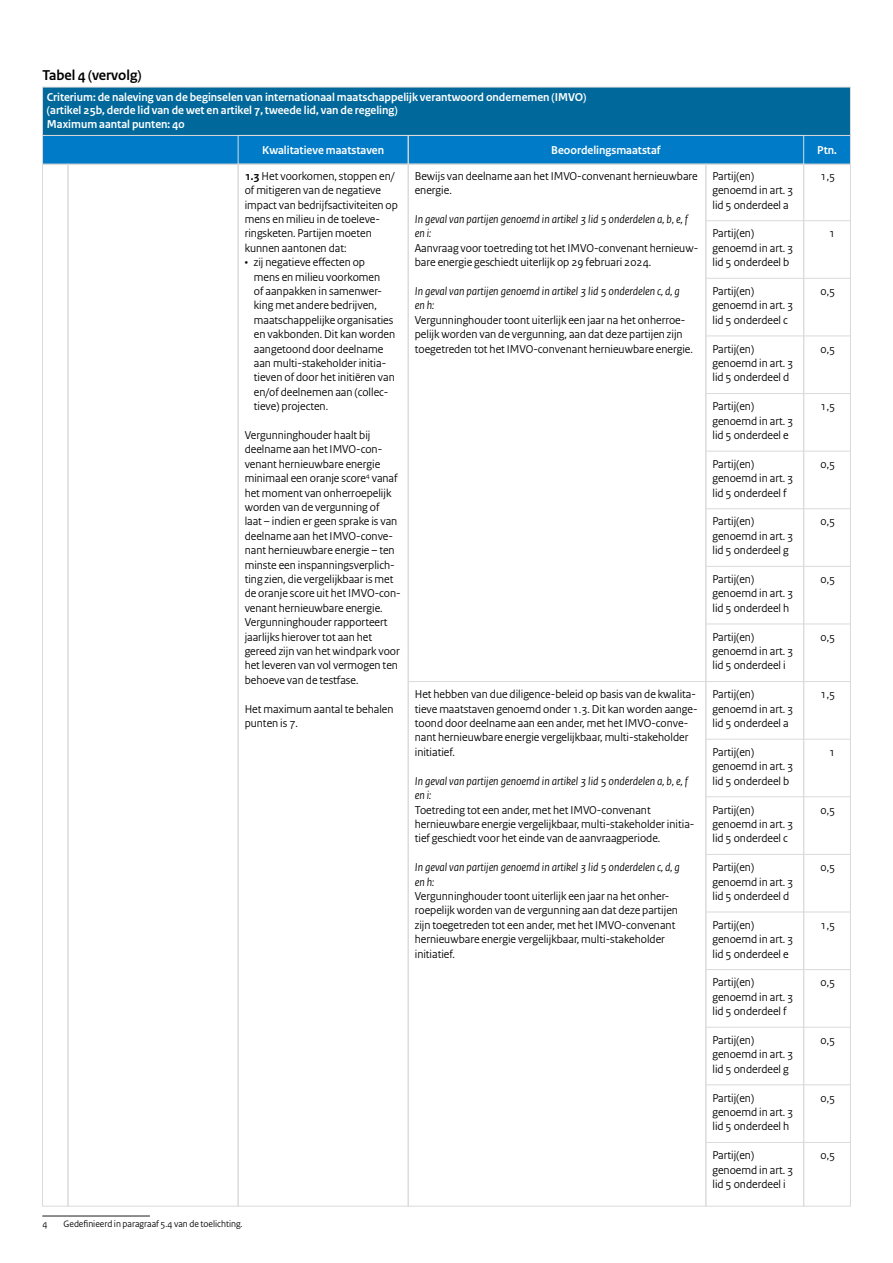
<style>
.page{position:relative;width:893px;height:1263px;background:#fff}
.page>*{position:absolute;margin:0;border:0;box-sizing:border-box;transform-origin:0 0}
.t1{font:700 15px "Rijksoverheid Sans";color:#000}
.BROODTEKST_ZONDER_LIJN{font:12px/14.4px "Rijksoverheid Sans";color:#000}
.Voetnoot{font:12px/14.4px "Rijksoverheid Sans";color:#000}
.BROODTEKST_ZONDER_LIJN-2{font:italic 12px/14.4px "Rijksoverheid Sans";color:#000}
.t2{font:700 12px "Rijksoverheid Sans";color:#fff}
.Voetnoot-2{font:9.75px "Rijksoverheid Sans";color:#000}
.s1{font-weight:700}
</style>
<div class="page">
<hr style="left:42px;top:1216px;width:108px;height:1px;background:#1d1d1b">
<div style="left:42px;top:135px;width:809px;height:29px;background:#007bc7"></div>
<div style="left:43px;top:87px;width:807px;height:48px;background:#01689b"></div>
<hr style="left:804px;top:220px;width:46px;height:1px;background:#dadada">
<hr style="left:804px;top:278px;width:46px;height:1px;background:#dadada">
<hr style="left:804px;top:336px;width:46px;height:1px;background:#dadada">
<hr style="left:804px;top:393px;width:46px;height:1px;background:#dadada">
<hr style="left:804px;top:451px;width:46px;height:1px;background:#dadada">
<hr style="left:804px;top:508px;width:46px;height:1px;background:#dadada">
<hr style="left:804px;top:566px;width:46px;height:1px;background:#dadada">
<hr style="left:804px;top:624px;width:46px;height:1px;background:#dadada">
<hr style="left:804px;top:681px;width:46px;height:1px;background:#dadada">
<hr style="left:804px;top:739px;width:46px;height:1px;background:#dadada">
<hr style="left:804px;top:796px;width:46px;height:1px;background:#dadada">
<hr style="left:804px;top:854px;width:46px;height:1px;background:#dadada">
<hr style="left:804px;top:912px;width:46px;height:1px;background:#dadada">
<hr style="left:804px;top:969px;width:46px;height:1px;background:#dadada">
<hr style="left:804px;top:1027px;width:46px;height:1px;background:#dadada">
<hr style="left:804px;top:1084px;width:46px;height:1px;background:#dadada">
<hr style="left:804px;top:1142px;width:46px;height:1px;background:#dadada">
<div style="left:803px;top:164px;width:48px;height:1042px;border:1px solid #dadada"></div>
<hr style="left:706px;top:220px;width:97px;height:1px;background:#dadada">
<hr style="left:706px;top:278px;width:97px;height:1px;background:#dadada">
<hr style="left:706px;top:336px;width:97px;height:1px;background:#dadada">
<hr style="left:706px;top:393px;width:97px;height:1px;background:#dadada">
<hr style="left:706px;top:451px;width:97px;height:1px;background:#dadada">
<hr style="left:706px;top:508px;width:97px;height:1px;background:#dadada">
<hr style="left:706px;top:566px;width:97px;height:1px;background:#dadada">
<hr style="left:706px;top:624px;width:97px;height:1px;background:#dadada">
<hr style="left:706px;top:681px;width:97px;height:1px;background:#dadada">
<hr style="left:706px;top:739px;width:97px;height:1px;background:#dadada">
<hr style="left:706px;top:796px;width:97px;height:1px;background:#dadada">
<hr style="left:706px;top:854px;width:97px;height:1px;background:#dadada">
<hr style="left:706px;top:912px;width:97px;height:1px;background:#dadada">
<hr style="left:706px;top:969px;width:97px;height:1px;background:#dadada">
<hr style="left:706px;top:1027px;width:97px;height:1px;background:#dadada">
<hr style="left:706px;top:1084px;width:97px;height:1px;background:#dadada">
<hr style="left:706px;top:1142px;width:97px;height:1px;background:#dadada">
<div style="left:706px;top:164px;width:98px;height:1042px;border:1px solid #dadada"></div>
<hr style="left:408px;top:681px;width:298px;height:1px;background:#dadada">
<div style="left:238px;top:164px;width:170px;height:1042px;border:1px solid #dadada"></div>
<div style="left:68px;top:164px;width:170px;height:1042px;border:1px solid #dadada"></div>
<div style="left:42px;top:164px;width:26px;height:1042px;border:1px solid #dadada"></div>
<div style="left:238px;top:135px;width:170px;height:29px;border:1px solid #dadada"></div>
<div style="left:408px;top:135px;width:396px;height:29px;border:1px solid #dadada"></div>
<p class="t1" style="left:42px;top:66px;width:101px">Tabel 4 (vervolg)</p>
<p class="t2" style="left:47px;top:90px;width:541px">Criterium: de naleving van de beginselen van internationaal maatschappelijk verantwoord ondernemen (IMVO)</p>
<p class="t2" style="left:47px;top:103px;width:352px">(artikel 25b, derde lid van de wet en artikel 7, tweede lid, van de regeling)</p>
<p class="t2" style="left:47px;top:117px;width:139px">Maximum aantal punten: 40</p>
<p class="t2" style="left:262px;top:144px;width:124px">Kwalitatieve maatstaven</p>
<p class="t2" style="left:551px;top:144px;width:111px">Beoordelingsmaatstaf</p>
<p class="t2" style="left:817px;top:144px;width:21px">Ptn.</p>
<p class="BROODTEKST_ZONDER_LIJN" style="left:245px;top:169px;width:155px"><span class="s1">1.3</span> Het voorkomen, stoppen en/ of mitigeren van de negatieve impact van bedrijfsactiviteiten op mens en milieu in de toeleve&shy;ringsketen. Partijen moeten kunnen aantonen dat:</p>
<p class="BROODTEKST_ZONDER_LIJN" style="left:254px;top:255px;width:143px;text-indent:-9px">• zij negatieve effecten op<br>mens en milieu voorkomen<br>of aanpakken in samenwer&shy;king met andere bedrijven, maatschappelijke organisaties en vakbonden. Dit kan worden aangetoond door deelname aan multi-stakeholder initia&shy;tieven of door het initiëren van en/of deelnemen aan (collec&shy;tieve) projecten.</p>
<p class="BROODTEKST_ZONDER_LIJN" style="left:245px;top:428px;width:157px">Vergunninghouder haalt bij deelname aan het IMVO-con&shy;venant hernieuwbare energie minimaal een oranje score<sup>4</sup> vanaf het moment van onherroepelijk worden van de vergunning of<br>laat – indien er geen sprake is van deelname aan het IMVO-conve&shy;nant hernieuwbare energie – ten minste een inspanningsverplich&shy;ting zien, die vergelijkbaar is met de oranje score uit het IMVO-con&shy;venant hernieuwbare energie.</p>
<p class="BROODTEKST_ZONDER_LIJN" style="left:245px;top:615px;width:157px">Vergunninghouder rapporteert jaarlijks hierover tot aan het gereed zijn van het windpark voor het leveren van vol vermogen ten behoeve van de testfase.</p>
<p class="BROODTEKST_ZONDER_LIJN" style="left:245px;top:702px;width:150px">Het maximum aantal te behalen punten is 7.</p>
<p class="BROODTEKST_ZONDER_LIJN" style="left:415px;top:169px;width:285px">Bewijs van deelname aan het IMVO-convenant hernieuwbare energie.</p>
<p class="BROODTEKST_ZONDER_LIJN-2" style="left:415px;top:212px;width:274px">In geval van partijen genoemd in artikel 3 lid 5 onderdelen a, b, e, f en i:</p>
<p class="BROODTEKST_ZONDER_LIJN" style="left:415px;top:241px;width:285px">Aanvraag voor toetreding tot het IMVO-convenant hernieuw&shy;bare energie geschiedt uiterlijk op 29 februari 2024.</p>
<p class="BROODTEKST_ZONDER_LIJN-2" style="left:415px;top:284px;width:267px">In geval van partijen genoemd in artikel 3 lid 5 onderdelen c, d, g en h:</p>
<p class="BROODTEKST_ZONDER_LIJN" style="left:415px;top:313px;width:280px">Vergunninghouder toont uiterlijk een jaar na het onherroe&shy;pelijk worden van de vergunning, aan dat deze partijen zijn toegetreden tot het IMVO-convenant hernieuwbare energie.</p>
<p class="BROODTEKST_ZONDER_LIJN" style="left:415px;top:687px;width:284px">Het hebben van due diligence-beleid op basis van de kwalita&shy;tieve maatstaven genoemd onder 1.3. Dit kan worden aange&shy;toond door deelname aan een ander, met het IMVO-conve&shy;nant hernieuwbare energie vergelijkbaar, multi-stakeholder initiatief.</p>
<p class="BROODTEKST_ZONDER_LIJN-2" style="left:415px;top:774px;width:274px">In geval van partijen genoemd in artikel 3 lid 5 onderdelen a, b, e, f en i:</p>
<p class="BROODTEKST_ZONDER_LIJN" style="left:415px;top:802px;width:281px">Toetreding tot een ander, met het IMVO-convenant hernieuwbare energie vergelijkbaar, multi-stakeholder initia&shy;tief geschiedt voor het einde van de aanvraagperiode.</p>
<p class="BROODTEKST_ZONDER_LIJN-2" style="left:415px;top:860px;width:267px">In geval van partijen genoemd in artikel 3 lid 5 onderdelen c, d, g en h:</p>
<p class="BROODTEKST_ZONDER_LIJN" style="left:415px;top:889px;width:265px">Vergunninghouder toont uiterlijk een jaar na het onher&shy;roepelijk worden van de vergunning aan dat deze partijen zijn toegetreden tot een ander, met het IMVO-convenant hernieuwbare energie vergelijkbaar, multi-stakeholder initiatief.</p>
<p class="Voetnoot-2" style="left:42px;top:1218px;width:7px">4</p>
<p class="Voetnoot-2" style="left:64px;top:1218px;width:180px">Gedefinieerd in paragraaf 5.4 van de toelichting.</p>
<p class="Voetnoot" style="left:712px;top:169px;width:82px">Partij(en) genoemd in art. 3 lid 5 onderdeel a</p>
<p class="Voetnoot" style="left:712px;top:226px;width:82px">Partij(en) genoemd in art. 3 lid 5 onderdeel b</p>
<p class="Voetnoot" style="left:712px;top:284px;width:82px">Partij(en) genoemd in art. 3 lid 5 onderdeel c</p>
<p class="Voetnoot" style="left:712px;top:342px;width:82px">Partij(en) genoemd in art. 3 lid 5 onderdeel d</p>
<p class="Voetnoot" style="left:712px;top:399px;width:82px">Partij(en) genoemd in art. 3 lid 5 onderdeel e</p>
<p class="Voetnoot" style="left:712px;top:457px;width:82px">Partij(en) genoemd in art. 3 lid 5 onderdeel f</p>
<p class="Voetnoot" style="left:712px;top:514px;width:82px">Partij(en) genoemd in art. 3 lid 5 onderdeel g</p>
<p class="Voetnoot" style="left:712px;top:572px;width:82px">Partij(en) genoemd in art. 3 lid 5 onderdeel h</p>
<p class="Voetnoot" style="left:712px;top:630px;width:82px">Partij(en) genoemd in art. 3 lid 5 onderdeel i</p>
<p class="Voetnoot" style="left:712px;top:687px;width:82px">Partij(en) genoemd in art. 3 lid 5 onderdeel a</p>
<p class="Voetnoot" style="left:712px;top:745px;width:82px">Partij(en) genoemd in art. 3 lid 5 onderdeel b</p>
<p class="Voetnoot" style="left:712px;top:802px;width:82px">Partij(en) genoemd in art. 3 lid 5 onderdeel c</p>
<p class="Voetnoot" style="left:712px;top:860px;width:82px">Partij(en) genoemd in art. 3 lid 5 onderdeel d</p>
<p class="Voetnoot" style="left:712px;top:918px;width:82px">Partij(en) genoemd in art. 3 lid 5 onderdeel e</p>
<p class="Voetnoot" style="left:712px;top:975px;width:82px">Partij(en) genoemd in art. 3 lid 5 onderdeel f</p>
<p class="Voetnoot" style="left:712px;top:1033px;width:82px">Partij(en) genoemd in art. 3 lid 5 onderdeel g</p>
<p class="Voetnoot" style="left:712px;top:1090px;width:82px">Partij(en) genoemd in art. 3 lid 5 onderdeel h</p>
<p class="Voetnoot" style="left:712px;top:1148px;width:82px">Partij(en) genoemd in art. 3 lid 5 onderdeel i</p>
<p class="Voetnoot" style="left:821px;top:169px;width:16px">1,5</p>
<p class="Voetnoot" style="left:829px;top:226px;width:8px">1</p>
<p class="Voetnoot" style="left:821px;top:284px;width:16px">0,5</p>
<p class="Voetnoot" style="left:821px;top:342px;width:16px">0,5</p>
<p class="Voetnoot" style="left:821px;top:399px;width:16px">1,5</p>
<p class="Voetnoot" style="left:821px;top:457px;width:16px">0,5</p>
<p class="Voetnoot" style="left:821px;top:514px;width:16px">0,5</p>
<p class="Voetnoot" style="left:821px;top:572px;width:16px">0,5</p>
<p class="Voetnoot" style="left:821px;top:630px;width:16px">0,5</p>
<p class="Voetnoot" style="left:821px;top:687px;width:16px">1,5</p>
<p class="Voetnoot" style="left:829px;top:745px;width:8px">1</p>
<p class="Voetnoot" style="left:821px;top:802px;width:16px">0,5</p>
<p class="Voetnoot" style="left:821px;top:860px;width:16px">0,5</p>
<p class="Voetnoot" style="left:821px;top:918px;width:16px">1,5</p>
<p class="Voetnoot" style="left:821px;top:975px;width:16px">0,5</p>
<p class="Voetnoot" style="left:821px;top:1033px;width:16px">0,5</p>
<p class="Voetnoot" style="left:821px;top:1090px;width:16px">0,5</p>
<p class="Voetnoot" style="left:821px;top:1148px;width:16px">0,5</p>
</div>
